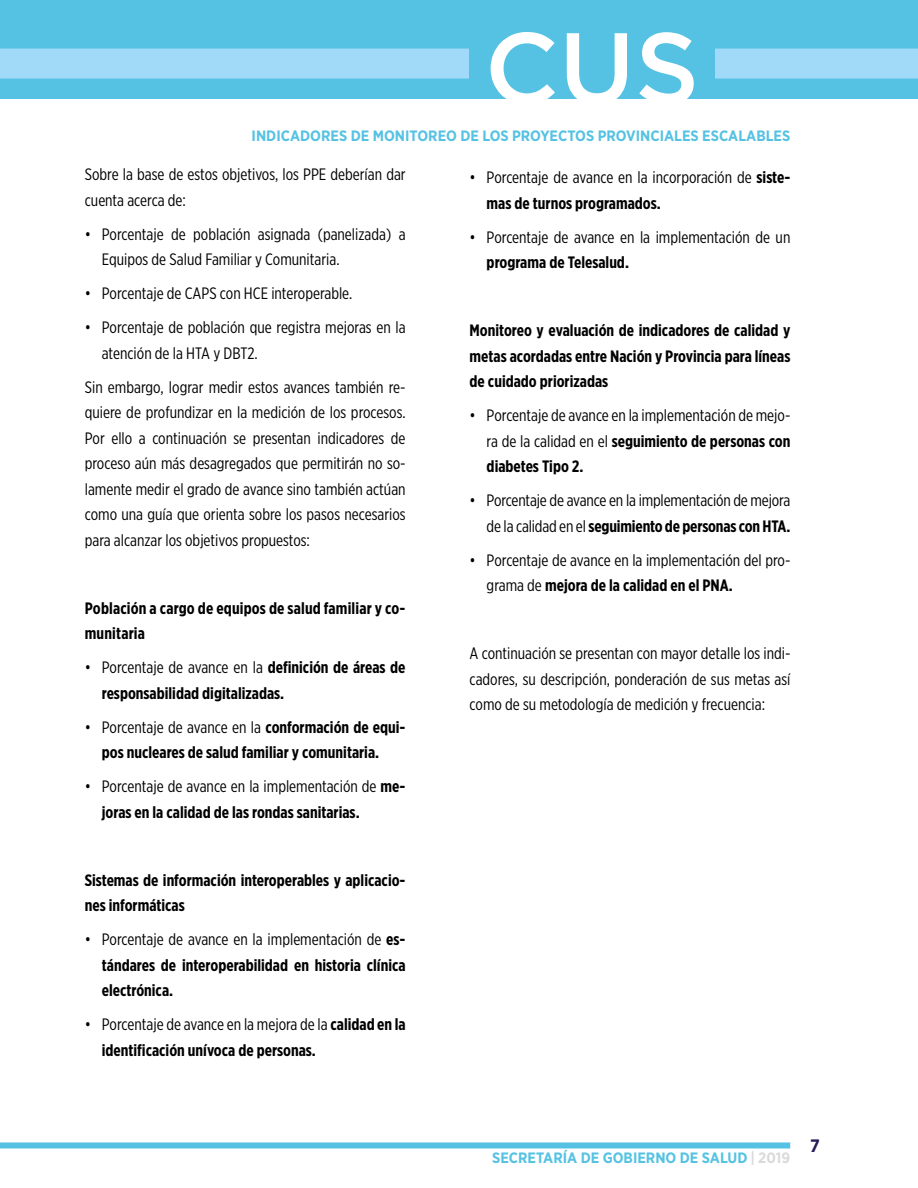
<style>
.page{position:relative;width:918px;height:1188px;background:#fff}
.page>*{position:absolute;margin:0;border:0;box-sizing:border-box;transform-origin:0 0}
.t1{font:500 100.5px "Gotham";color:#fff}
.t2{font:700 18px "Gotham Narrow";color:#281b57}
.t3{font:16.5px/25.5px "Gotham X Narrow";color:#000}
.t4{font:700 16.5px/25.5px "Gotham X Narrow";color:#000}
.t5{font:700 15px "Gotham Narrow";color:#55c2e3}
.s1{font-weight:400}
.s2{font-weight:700}
.s3{color:#dadada}
</style>
<div class="page">
<div style="left:0;top:0;width:918px;height:99px;background:#55c2e3"></div>
<div style="left:0;top:1142px;width:790px;height:6px;background:#55c2e3"></div>
<div style="left:0;top:49px;width:918px;height:30px;background:#a1daf8"></div>
<div style="left:469px;top:18px;width:246px;height:80px;background:#55c2e3"></div>
<h1 class="t1" style="left:485px;top:11px;width:216px">CUS</h1>
<p class="t5" style="left:252px;top:126px;width:540px">INDICADORES DE MONITOREO DE LOS PROYECTOS PROVINCIALES ESCALABLES</p>
<p class="t3" style="left:85px;top:161px;width:322px">Sobre la base de estos objetivos, los PPE deberían dar cuenta acerca de:</p>
<p class="t3" style="left:102px;top:221px;width:305px;text-indent:-17px">• Porcentaje de población asignada (panelizada) a<br>Equipos de Salud Familiar y Comunitaria.</p>
<p class="t3" style="left:85px;top:280px;width:269px">• Porcentaje de CAPS con HCE interoperable.</p>
<p class="t3" style="left:102px;top:314px;width:305px;text-indent:-17px">• Porcentaje de población que registra mejoras en la atención de la HTA y DBT2.</p>
<p class="t3" style="left:85px;top:374px;width:322px;text-align:justify">Sin embargo, lograr medir estos avances también re&shy;quiere de profundizar en la medición de los procesos.<br>Por ello a continuación se presentan indicadores de proceso aún más desagregados que permitirán no so&shy;lamente medir el grado de avance sino también actúan como una guía que orienta sobre los pasos necesarios para alcanzar los objetivos propuestos:</p>
<p class="t4" style="left:85px;top:595px;width:322px">Población a cargo de equipos de salud familiar y co&shy;munitaria</p>
<p class="t4" style="left:102px;top:654px;width:305px;text-indent:-17px"><span class="s1">• Porcentaje de avance en la</span> definición de áreas de responsabilidad digitalizadas.</p>
<p class="t4" style="left:85px;top:714px;width:322px;text-align:center"><span class="s1">• Porcentaje de avance en la</span> conformación de equi&shy;pos nucleares de salud familiar y comunitaria.</p>
<p class="t4" style="left:102px;top:773px;width:305px;text-indent:-17px"><span class="s1">• Porcentaje de avance en la implementación de</span> me&shy;joras en la calidad de las rondas sanitarias.</p>
<p class="t4" style="left:85px;top:867px;width:322px">Sistemas de información interoperables y aplicacio&shy;nes informáticas</p>
<p class="t4" style="left:102px;top:926px;width:305px;text-align:justify;text-indent:-17px"><span class="s1">• Porcentaje de avance en la implementación de</span> es&shy;tándares de interoperabilidad en historia clínica electrónica.</p>
<p class="t4" style="left:102px;top:1011px;width:305px;text-indent:-17px"><span class="s1">• Porcentaje de avance en la mejora de la</span> calidad en la identificación unívoca de personas.</p>
<p class="t3" style="left:487px;top:164px;width:305px;text-indent:-17px">• Porcentaje de avance en la incorporación de <span class="s2">siste&shy;mas de turnos programados.</span></p>
<p class="t3" style="left:470px;top:224px;width:322px">• Porcentaje de avance en la implementación de un</p>
<p class="t4" style="left:487px;top:250px;width:144px">programa de Telesalud.</p>
<p class="t4" style="left:470px;top:318px;width:322px;text-align:justify">Monitoreo y evaluación de indicadores de calidad y metas acordadas entre Nación y Provincia para líneas de cuidado priorizadas</p>
<p class="t3" style="left:487px;top:402px;width:305px;text-align:justify;text-indent:-17px">• Porcentaje de avance en la implementación de mejo&shy;ra de la calidad en el <span class="s2">seguimiento de personas con diabetes Tipo 2.</span></p>
<p class="t3" style="left:470px;top:487px;width:322px;text-align:right">• Porcentaje de avance en la implementación de mejora de la calidad en el <span class="s2">seguimiento de personas con HTA.</span></p>
<p class="t3" style="left:487px;top:547px;width:305px;text-indent:-17px">• Porcentaje de avance en la implementación del pro&shy;grama de <span class="s2">mejora de la calidad en el PNA.</span></p>
<p class="t3" style="left:470px;top:640px;width:322px;text-align:justify">A continuación se presentan con mayor detalle los indi&shy;cadores, su descripción, ponderación de sus metas así como de su metodología de medición y frecuencia:</p>
<p class="t5" style="left:492px;top:1148px;width:300px">SECRETARÍA DE GOBIERNO DE SALUD <span class="s3">| 2019</span></p>
<p class="t2" style="left:810px;top:1134px;width:11px">7</p>
</div>
